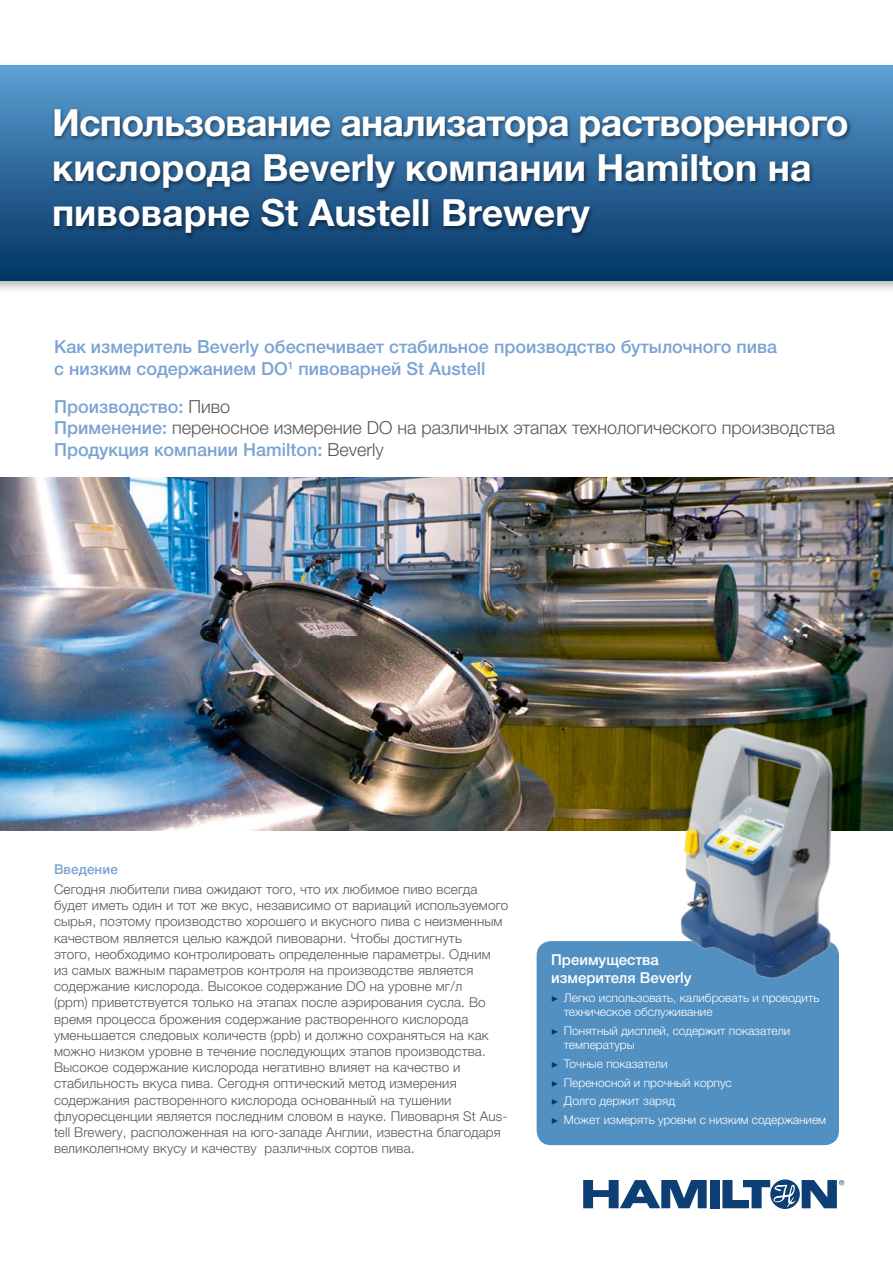
<style>
.page{position:relative;width:893px;height:1263px;background:#fff}
.page>*{position:absolute;margin:0;border:0;box-sizing:border-box;transform-origin:0 0}
.t1{font:700 37.5px/45px "Helvetica Neue LTW1 G";color:#fff}
.t2{font:300 18px/21.6px "Helvetica Neue LTW1 G";color:#565655}
.t3{font:500 18px/21.6px "Helvetica Neue LTW1 G";color:#7aa3d4}
.t4{font:500 15px/18px "Helvetica Neue LTW1 G";color:#fff}
.t5{font:300 13.5px/16.2px "Helvetica Neue LTW1 G";letter-spacing:.01em;color:#565655}
.t6{font:500 13.5px "Helvetica Neue LTW1 G";letter-spacing:.01em;color:#7aa3d4}
.t7{font:300 12px/18.6px "Helvetica Neue LTW1 G";color:#fff}
.s1{font-weight:500;color:#7aa3d4}
.s2{font-family:"Minion Pro";font-weight:400;color:#003766}
</style>
<div class="page">
<div style="left:537px;top:941px;width:302px;height:204px;background:#5290c2;border-radius:14px"></div>
<img style="left:0;top:477px;width:893px;height:353px">
<img style="left:662px;top:713px;width:193px;height:266px">
<div style="left:0;top:61px;width:893px;height:233px;background:#000;opacity:.3"></div>
<div style="left:0;top:66px;width:893px;height:215px;background:linear-gradient(to bottom,#5d9fd3,#003262)"></div>
<div style="left:710px;top:1180px;width:10px;height:28px;background:#0e3f74"></div>
<svg style="left:583px;top:1180px;width:124px;height:28px"></svg>
<svg style="left:722px;top:1179px;width:122px;height:30px"></svg>
<div style="left:52px;top:107px;width:801px;height:132px;background:#000;opacity:.5"></div>
<h1 class="t1" style="left:52px;top:100px;width:798px">Использование анализатора растворенного кислорода Beverly компании Hamilton на пивоварне St Austell Brewery</h1>
<h2 class="t3" style="left:54px;top:336px;width:725px">Как измеритель Beverly обеспечивает стабильное производство бутылочного пива с низким содержанием DO<sup>1</sup> пивоварней St Austell</h2>
<h2 class="t2" style="left:54px;top:395px;width:783px"><span class="s1">Производство:</span> Пиво<br><span class="s1">Применение:</span> переносное измерение DO на различных этапах технологического производства<br><span class="s1">Продукция компании Hamilton:</span> Beverly</h2>
<p class="t6" style="left:54px;top:860px;width:65px">Введение</p>
<p class="t5" style="left:54px;top:881px;width:456px">Сегодня любители пива ожидают того, что их любимое пиво всегда будет иметь один и тот же вкус, независимо от вариаций используемого сырья, поэтому производство хорошего и вкусного пива с неизменным качеством является целью каждой пивоварни. Чтобы достигнуть<br>этого, необходимо контролировать определенные параметры. Одним<br>из самых важным параметров контроля на производстве является содержание кислорода. Высокое содержание DO на уровне мг/л<br>(ppm) приветствуется только на этапах после аэрирования сусла. Во время процесса брожения содержание растворенного кислорода уменьшается следовых количеств (ppb) и должно сохраняться на как можно низком уровне в течение последующих этапов производства.<br>Высокое содержание кислорода негативно влияет на качество и стабильность вкуса пива. Сегодня оптический метод измерения содержания растворенного кислорода основанный на тушении флуоресценции является последним словом в науке. Пивоварня St Aus&shy;tell Brewery, расположенная на юго-западе Англии, известна благодаря великолепному вкусу и качеству различных сортов пива.</p>
<p class="t4" style="left:551px;top:951px;width:142px">Преимущества измерителя Beverly</p>
<p class="t7" style="left:564px;top:990px;width:257px;line-height:14.4px;text-indent:-13px"><span class="s2">▶</span> Легко использовать, калибровать и проводить техническое обслуживание</p>
<p class="t7" style="left:564px;top:1023px;width:228px;line-height:14.4px;text-indent:-13px"><span class="s2">▶</span> Понятный дисплей, содержит показатели температуры</p>
<p class="t7" style="left:551px;top:1054px;width:277px"><span class="s2">▶</span> Точные показатели<br><span class="s2">▶</span> Переносной и прочный корпус<br><span class="s2">▶</span> Долго держит заряд<br><span class="s2">▶</span> Может измерять уровни с низким содержанием</p>
</div>
